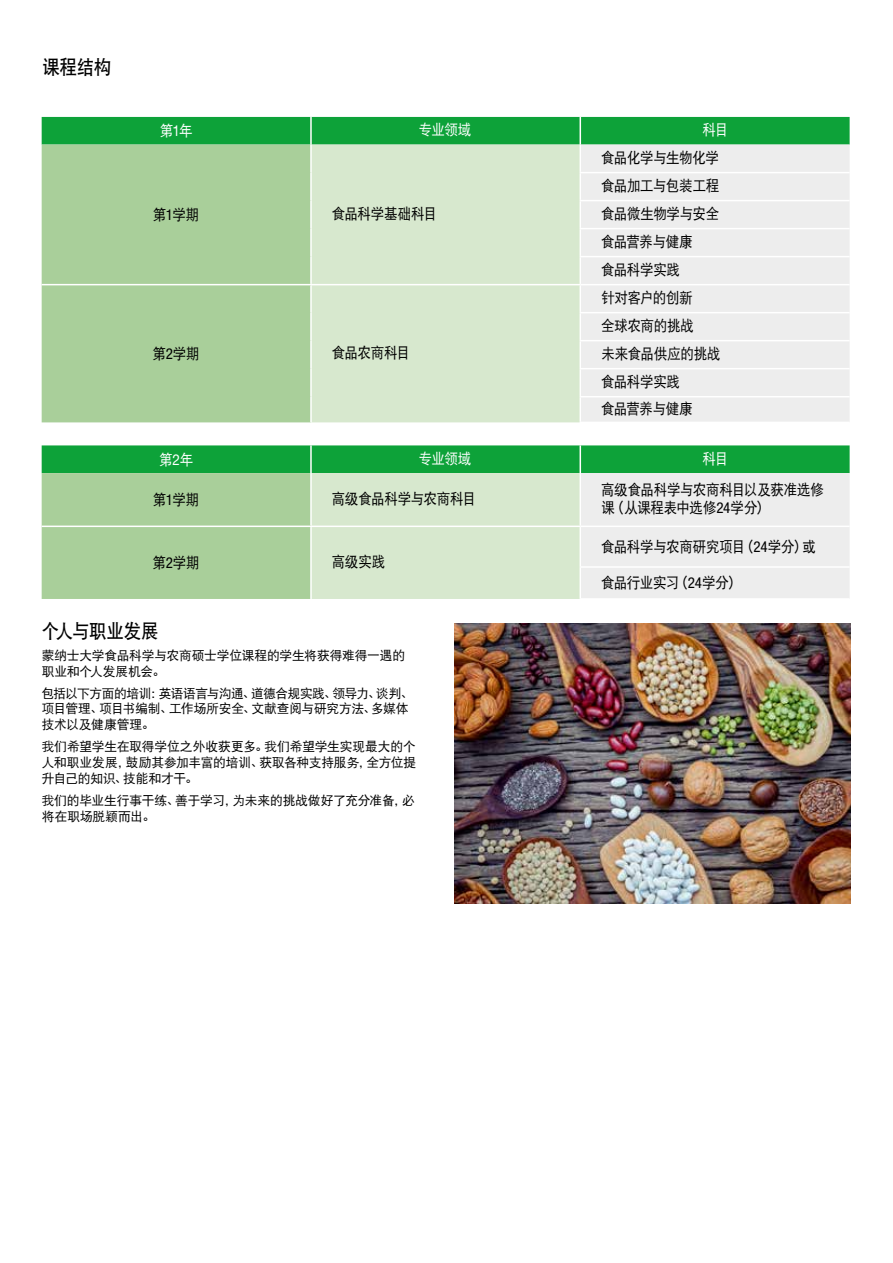
<style>
.page{position:relative;width:893px;height:1263px;background:#fff}
.page>*{position:absolute;margin:0;border:0;box-sizing:border-box;transform-origin:0 0}
.t1{font:19.5px "DFP Hei W7";letter-spacing:-.025em;color:#000;scale:.9 1}
.t2{font:15px/28px "DFP Hei W5";letter-spacing:-.025em;color:#000;scale:.9 1}
.t3{font:15px "DFP Hei W5";letter-spacing:-.05em;color:#fff;scale:.9 1}
.t4{font:12.75px/15.8px "DFP Hei W5";letter-spacing:-.02em;color:#000}
.s1{font-family:"Helvetica Neue LT Std"}
.s2{font-family:"Helvetica Neue LT Pro";font-stretch:condensed}
</style>
<div class="page">
<img style="left:455px;top:624px;width:395px;height:279px">
<svg style="left:42px;top:117px;width:808px;height:305px;background:#bedcbb"></svg>
<svg style="left:42px;top:445px;width:808px;height:154px;background:#add6ae"></svg>
<h1 class="t1" style="left:43px;top:57px;width:78px">课程结构</h1>
<p class="t3" style="left:160px;top:123px;width:38px">第<span class="s1">1</span>年</p>
<p class="t3" style="left:419px;top:122px;width:60px">专业领域</p>
<p class="t3" style="left:702px;top:122px;width:30px">科目</p>
<p class="t2" style="left:153px;top:200px;width:53px">第<span class="s2">1</span>学期</p>
<p class="t2" style="left:332px;top:200px;width:118px">食品科学基础科目</p>
<p class="t2" style="left:152px;top:339px;width:54px">第<span class="s2">2</span>学期</p>
<p class="t2" style="left:332px;top:338px;width:89px">食品农商科目</p>
<p class="t2" style="left:601px;top:144px;width:133px">食品化学与生物化学食品加工与包装工程食品微生物学与安全食品营养与健康<br>食品科学实践</p>
<p class="t2" style="left:601px;top:284px;width:134px">针对客户的创新<br>全球农商的挑战<br>未来食品供应的挑战食品科学实践<br>食品营养与健康</p>
<p class="t3" style="left:159px;top:451px;width:39px">第<span class="s1">2</span>年</p>
<p class="t3" style="left:419px;top:450px;width:60px">专业领域</p>
<p class="t3" style="left:702px;top:450px;width:30px">科目</p>
<p class="t2" style="left:153px;top:485px;width:53px">第<span class="s2">1</span>学期</p>
<p class="t2" style="left:332px;top:485px;width:162px">高级食品科学与农商科目</p>
<p class="t2" style="left:601px;top:481px;width:249px;line-height:18px">高级食品科学与农商科目以及获准选修课（从课程表中选修<span class="s2">24</span>学分）</p>
<p class="t2" style="left:152px;top:548px;width:54px">第<span class="s2">2</span>学期</p>
<p class="t2" style="left:332px;top:548px;width:61px">高级实践</p>
<p class="t2" style="left:601px;top:532px;width:240px">食品科学与农商研究项目（<span class="s2">24</span>学分）或</p>
<p class="t2" style="left:601px;top:569px;width:157px">食品行业实习（<span class="s2">24</span>学分）</p>
<h1 class="t1" style="left:42px;top:620px;width:132px">个人与职业发展</h1>
<p class="t4" style="left:42px;top:647px;width:365px">蒙纳士大学食品科学与农商硕士学位课程的学生将获得难得一遇的职业和个人发展机会。</p>
<p class="t4" style="left:42px;top:685px;width:373px">包括以下方面的培训：英语语言与沟通、道德合规实践、领导力、谈判、项目管理、项目书编制、工作场所安全、文献查阅与研究方法、多媒体技术以及健康管理。</p>
<p class="t4" style="left:42px;top:739px;width:376px;text-align:justify">我们希望学生在取得学位之外收获更多。我们希望学生实现最大的个人和职业发展，鼓励其参加丰富的培训、获取各种支持服务，全方位提升自己的知识、技能和才干。</p>
<p class="t4" style="left:42px;top:792px;width:375px">我们的毕业生行事干练、善于学习，为未来的挑战做好了充分准备，必将在职场脱颖而出。</p>
</div>
